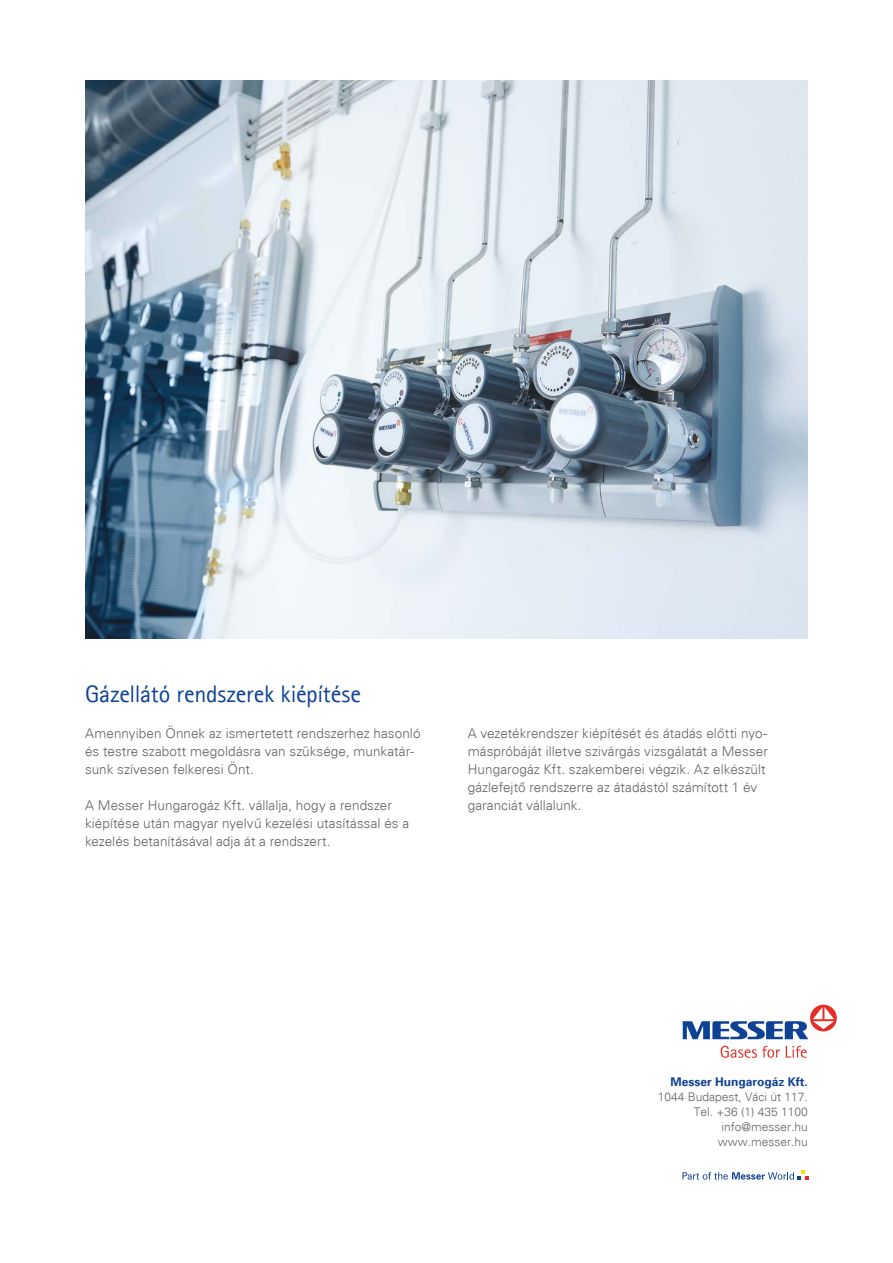
<style>
.page{position:relative;width:893px;height:1263px;background:#fff}
.page>*{position:absolute;margin:0;border:0;box-sizing:border-box;transform-origin:0 0}
.t1{font:24px "AT Rotis Sans Serif Magyar";letter-spacing:-.01em;color:#0f4295}
.t2{font:13.5px/18px "Univers H Lightmagyar";letter-spacing:.005em;color:#636362}
.t3{font:12px/15px "Univers H Lightmagyar";color:#636362;text-align:right}
.t4{font:12px "Univers H Boldmagyar";color:#104290}
</style>
<div class="page">
<img style="left:85px;top:81px;width:723px;height:558px">
<svg style="left:721px;top:1046px;width:86px;height:12px"></svg>
<div style="left:810px;top:1005px;width:27px;height:26px;background:#e62e25;border-radius:50%"></div>
<svg style="left:683px;top:1007px;width:151px;height:32px"></svg>
<svg style="left:682px;top:1170px;width:126px;height:9px"></svg>
<h1 class="t1" style="left:85px;top:680px;width:278px">Gázellátó rendszerek kiépítése</h1>
<p class="t2" style="left:85px;top:724px;width:337px">Amennyiben Önnek az ismertetett rendszerhez hasonló és testre szabott megoldásra van szüksége, munkatár&shy;sunk szívesen felkeresi Önt.</p>
<p class="t2" style="left:85px;top:796px;width:326px">A Messer Hungarogáz Kft. vállalja, hogy a rendszer kiépítése után magyar nyelvű kezelési utasítással és a kezelés betanításával adja át a rendszert.</p>
<p class="t2" style="left:468px;top:724px;width:302px">A vezetékrendszer kiépítését és átadás előtti nyo&shy;máspróbáját illetve szivárgás vizsgálatát a Messer Hungarogáz Kft. szakemberei végzik. Az elkészült gázlefejtő rendszerre az átadástól számított 1 év garanciát vállalunk.</p>
<p class="t4" style="left:671px;top:1074px;width:139px">Messer Hungarogáz Kft.</p>
<p class="t3" style="left:658px;top:1088px;width:152px">1044 Budapest, Váci út 117.<br>Tel. +36 (1) 435 1100 info@messer.hu www.messer.hu</p>
</div>
